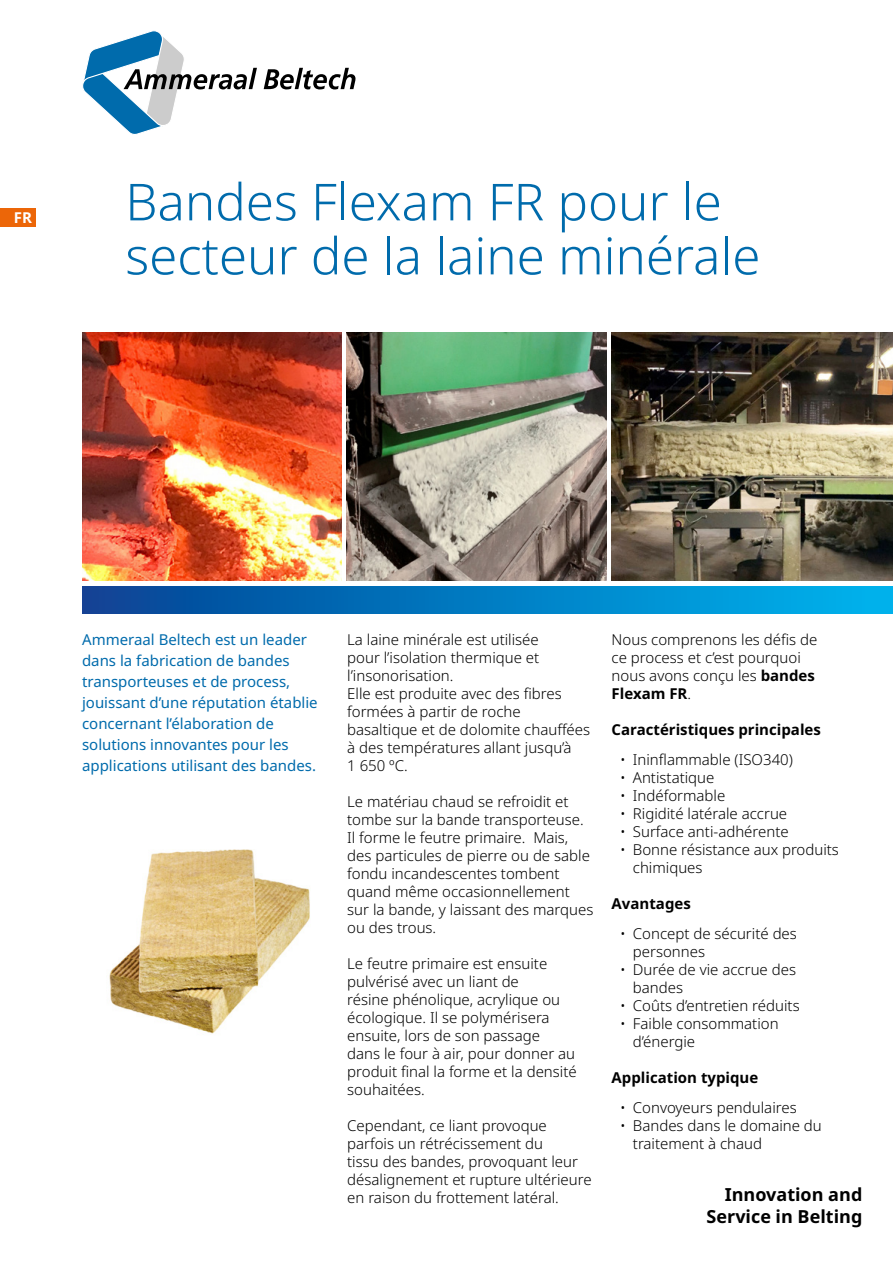
<style>
.page{position:relative;width:893px;height:1263px;background:#fff}
.page>*{position:absolute;margin:0;border:0;box-sizing:border-box;transform-origin:0 0}
.t1{font:300 51px/54px "Noto Sans";color:#006bac}
.t2{font:700 18px/21.6px "Noto Sans";color:#000;text-align:right}
.t3{font:300 15px/18px "Noto Sans";color:#000}
.t4{font:15px/21px "Noto Sans";color:#006bac}
.t5{font:700 15px "Noto Sans";color:#000}
.t6{font:700 15px "Noto Sans";color:#fff}
.s1{font-weight:700}
</style>
<div class="page">
<div style="left:0;top:208px;width:35px;height:18px;background:#ec6608"></div>
<svg style="left:82px;top:30px;width:175px;height:105px"></svg>
<svg style="left:264px;top:68px;width:91px;height:21px"></svg>
<div style="left:82px;top:586px;width:811px;height:28px;background:linear-gradient(to right,#064295,#00b5ef)"></div>
<img style="left:82px;top:332px;width:259px;height:249px">
<img style="left:347px;top:332px;width:259px;height:249px">
<img style="left:611px;top:332px;width:282px;height:249px">
<img style="left:109px;top:849px;width:201px;height:185px">
<p class="t6" style="left:14px;top:207px;width:20px">FR</p>
<h1 class="t1" style="left:125px;top:176px;width:637px">Bandes Flexam FR pour le secteur de la laine minérale</h1>
<p class="t4" style="left:82px;top:629px;width:237px">Ammeraal Beltech est un leader dans la fabrication de bandes transporteuses et de process, jouissant d’une réputation établie concernant l’élaboration de solutions innovantes pour les applications utilisant des bandes.</p>
<p class="t3" style="left:612px;top:631px;width:207px">Nous comprenons les défis de ce process et c’est pourquoi nous avons conçu les <span class="s1">bandes<br>Flexam FR</span>.</p>
<p class="t3" style="left:347px;top:631px;width:244px">La laine minérale est utilisée<br>pour l’isolation thermique et l’insonorisation.<br>Elle est produite avec des fibres formées à partir de roche basaltique et de dolomite chauffées à des températures allant jusqu’à<br>1 650 ºC.</p>
<p class="t3" style="left:347px;top:793px;width:248px">Le matériau chaud se refroidit et tombe sur la bande transporteuse.<br>Il forme le feutre primaire. Mais, des particules de pierre ou de sable fondu incandescentes tombent quand même occasionnellement sur la bande, y laissant des marques ou des trous.</p>
<p class="t3" style="left:347px;top:955px;width:231px">Le feutre primaire est ensuite pulvérisé avec un liant de<br>résine phénolique, acrylique ou écologique. Il se polymérisera ensuite, lors de son passage<br>dans le four à air, pour donner au produit final la forme et la densité souhaitées.</p>
<p class="t3" style="left:347px;top:1117px;width:246px">Cependant, ce liant provoque parfois un rétrécissement du<br>tissu des bandes, provoquant leur désalignement et rupture ultérieure en raison du frottement latéral.</p>
<p class="t5" style="left:612px;top:719px;width:211px">Caractéristiques principales</p>
<p class="t3" style="left:620px;top:751px;width:174px">• Ininflammable (ISO340)</p>
<p class="t3" style="left:620px;top:769px;width:96px">• Antistatique</p>
<p class="t3" style="left:620px;top:787px;width:107px">• Indéformable</p>
<p class="t3" style="left:620px;top:805px;width:169px">• Rigidité latérale accrue</p>
<p class="t3" style="left:620px;top:823px;width:170px">• Surface anti-adhérente</p>
<p class="t3" style="left:633px;top:841px;width:208px;text-indent:-13px">• Bonne résistance aux produits chimiques</p>
<p class="t5" style="left:612px;top:893px;width:81px">Avantages</p>
<p class="t3" style="left:633px;top:925px;width:166px;text-indent:-13px">• Concept de sécurité des personnes</p>
<p class="t3" style="left:633px;top:961px;width:165px;text-indent:-13px">• Durée de vie accrue des bandes</p>
<p class="t3" style="left:620px;top:997px;width:181px">• Coûts d’entretien réduits</p>
<p class="t3" style="left:633px;top:1015px;width:147px;text-indent:-13px">• Faible consommation d’énergie</p>
<p class="t5" style="left:612px;top:1067px;width:148px">Application typique</p>
<p class="t3" style="left:620px;top:1099px;width:178px">• Convoyeurs pendulaires</p>
<p class="t3" style="left:633px;top:1117px;width:190px;text-indent:-13px">• Bandes dans le domaine du traitement à chaud</p>
<p class="t2" style="left:707px;top:1184px;width:157px">Innovation and<br>Service in Belting</p>
</div>
